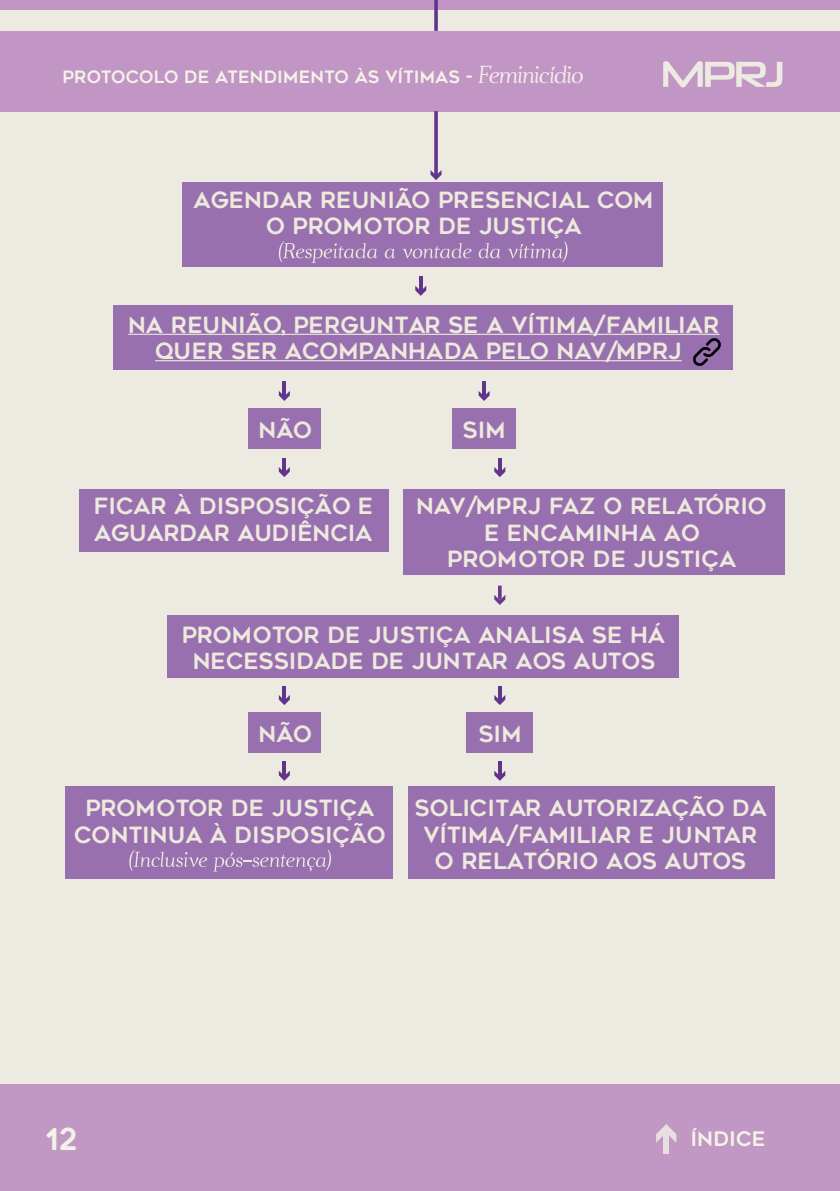
<style>
.page{position:relative;width:840px;height:1191px;background:#fff}
.page>*{position:absolute;margin:0;border:0;box-sizing:border-box;transform-origin:0 0}
.t1{font:30px "Geometos Rounded";color:#f3f1e8}
.t2{font:22.2px/26.4px "Geometos Rounded";color:#ede9dd;text-align:center}
.t3{font:20px "Geometos Rounded";letter-spacing:.005em;color:#f3f1e8}
.t4{font:17px "Geometos Rounded";letter-spacing:.01em;color:#f3f1e8}
.s1{font-family:"Ahellya";font-style:italic;font-size:22px}
</style>
<div class="page">
<div style="left:0;top:0;width:839px;height:1191px;background:#edeae1"></div>
<div style="left:0;top:31px;width:839px;height:80px;background:#c195c4"></div>
<div style="left:0;top:0;width:839px;height:9px;background:#c195c4"></div>
<div style="left:0;top:1084px;width:839px;height:107px;background:#c197c4"></div>
<svg style="left:663px;top:61px;width:119px;height:26px"></svg>
<div style="left:663px;top:1130px;width:6px;height:23px;background:#e9dfe0"></div>
<svg style="left:656px;top:1124px;width:20px;height:18px"></svg>
<svg style="left:430px;top:170px;width:11px;height:10px"></svg>
<hr style="left:434px;top:0;width:3px;height:31px;background:#62358c">
<hr style="left:434px;top:111px;width:3px;height:65px;background:#62358c">
<svg style="left:419px;top:276px;width:3px;height:10px"></svg>
<svg style="left:415px;top:286px;width:11px;height:10px"></svg>
<div style="left:113px;top:305px;width:619px;height:64px;background:#9870af"></div>
<svg style="left:128px;top:334px;width:592px;height:32px"></svg>
<div style="left:183px;top:182px;width:479px;height:85px;background:#9870af"></div>
<svg style="left:279px;top:241px;width:98px;height:22px"></svg>
<svg style="left:384px;top:249px;width:11px;height:9px"></svg>
<svg style="left:402px;top:243px;width:69px;height:15px"></svg>
<svg style="left:478px;top:243px;width:22px;height:15px"></svg>
<svg style="left:507px;top:241px;width:60px;height:21px"></svg>
<hr style="left:282px;top:382px;width:4px;height:15px;background:#62358c">
<svg style="left:279px;top:391px;width:11px;height:10px"></svg>
<div style="left:248px;top:409px;width:72px;height:40px;background:#9870af"></div>
<hr style="left:482px;top:382px;width:3px;height:15px;background:#62358c">
<svg style="left:478px;top:391px;width:11px;height:10px"></svg>
<hr style="left:282px;top:458px;width:4px;height:15px;background:#62358c">
<svg style="left:279px;top:467px;width:11px;height:10px"></svg>
<div style="left:452px;top:409px;width:63px;height:40px;background:#9870af"></div>
<div style="left:167px;top:615px;width:511px;height:63px;background:#9870af"></div>
<div style="left:407px;top:786px;width:367px;height:93px;background:#9870af"></div>
<div style="left:65px;top:786px;width:328px;height:93px;background:#9870af"></div>
<svg style="left:129px;top:850px;width:78px;height:21px"></svg>
<svg style="left:214px;top:850px;width:117px;height:21px"></svg>
<svg style="left:498px;top:761px;width:3px;height:9px"></svg>
<svg style="left:494px;top:770px;width:11px;height:11px"></svg>
<svg style="left:498px;top:686px;width:3px;height:9px"></svg>
<svg style="left:494px;top:695px;width:11px;height:10px"></svg>
<div style="left:248px;top:713px;width:72px;height:40px;background:#9870af"></div>
<hr style="left:282px;top:686px;width:4px;height:15px;background:#62358c">
<svg style="left:279px;top:695px;width:11px;height:10px"></svg>
<div style="left:466px;top:713px;width:66px;height:40px;background:#9870af"></div>
<hr style="left:282px;top:761px;width:4px;height:16px;background:#62358c">
<svg style="left:279px;top:771px;width:11px;height:10px"></svg>
<div style="left:79px;top:489px;width:309px;height:62px;background:#9870af"></div>
<div style="left:403px;top:489px;width:381px;height:86px;background:#9870af"></div>
<svg style="left:498px;top:458px;width:3px;height:9px"></svg>
<svg style="left:494px;top:467px;width:11px;height:10px"></svg>
<svg style="left:494px;top:585px;width:11px;height:20px"></svg>
<p class="t4" style="left:62px;top:67px;width:522px">PROTOCOLO DE ATENDIMENTO ÀS VÍTIMAS - <span class="s1">Feminicídio</span></p>
<p class="t2" style="left:193px;top:187px;width:461px">AGENDAR REUNIÃO PRESENCIAL COM<br>O PROMOTOR DE JUSTIÇA</p>
<p class="t2" style="left:128px;top:311px;width:592px">NA REUNIÃO, PERGUNTAR SE A VÍTIMA/FAMILIAR<br>QUER SER ACOMPANHADA PELO NAV/MPRJ</p>
<p class="t2" style="left:258px;top:416px;width:55px">NÃO</p>
<p class="t2" style="left:462px;top:416px;width:45px">SIM</p>
<p class="t2" style="left:94px;top:493px;width:280px;text-align:left">FICAR À DISPOSIÇÃO E<br>AGUARDAR AUDIÊNCIA</p>
<p class="t2" style="left:416px;top:493px;width:352px">NAV/MPRJ FAZ O RELATÓRIO<br>E ENCAMINHA AO<br>PROMOTOR DE JUSTIÇA</p>
<p class="t2" style="left:182px;top:622px;width:484px">PROMOTOR DE JUSTIÇA ANALISA SE HÁ<br>NECESSIDADE DE JUNTAR AOS AUTOS</p>
<p class="t2" style="left:258px;top:720px;width:55px">NÃO</p>
<p class="t2" style="left:478px;top:720px;width:45px">SIM</p>
<p class="t2" style="left:74px;top:795px;width:313px">PROMOTOR DE JUSTIÇA<br>CONTINUA À DISPOSIÇÃO</p>
<p class="t2" style="left:414px;top:795px;width:353px">SOLICITAR AUTORIZAÇÃO DA<br>VÍTIMA/FAMILIAR E JUNTAR<br>O RELATÓRIO AOS AUTOS</p>
<h1 class="t1" style="left:46px;top:1122px;width:34px">12</h1>
<p class="t3" style="left:690px;top:1127px;width:77px">ÍNDICE</p>
</div>
